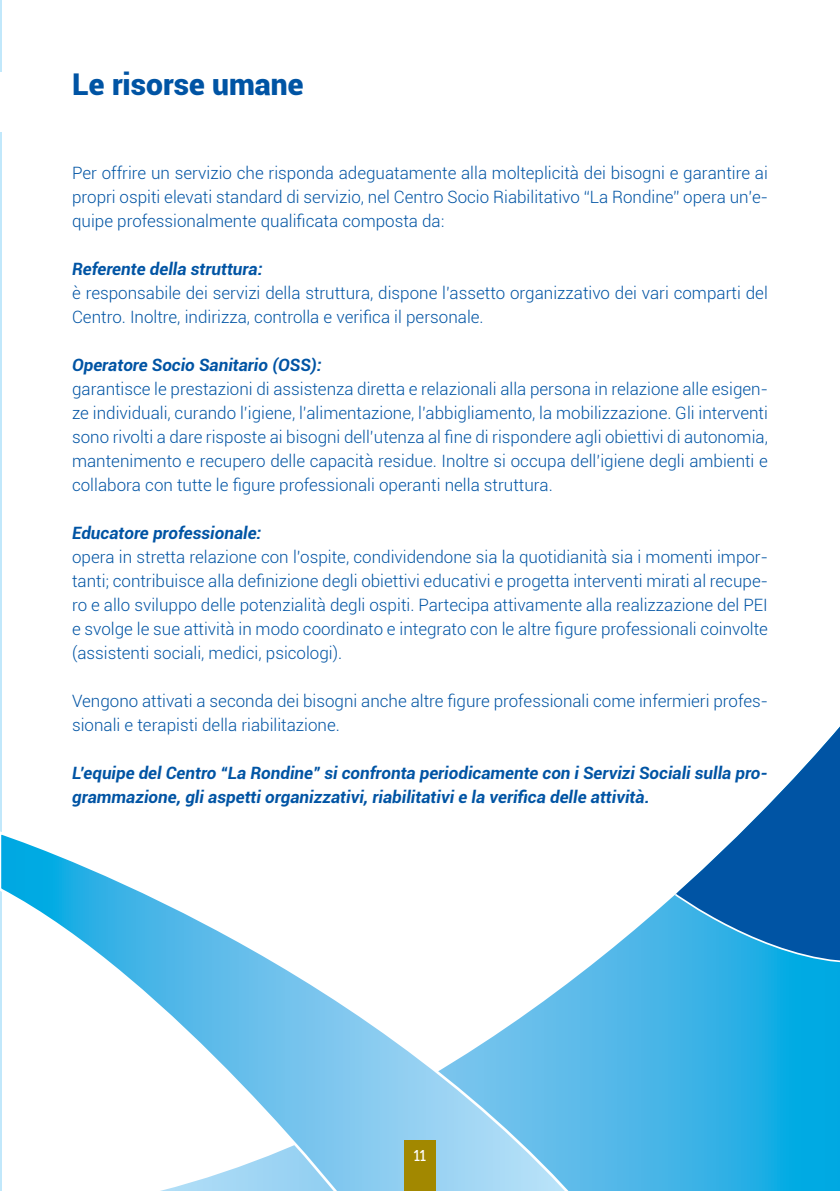
<style>
.page{position:relative;width:840px;height:1191px;background:#fff}
.page>*{position:absolute;margin:0;border:0;box-sizing:border-box;transform-origin:0 0}
.t1{font:900 30px "Roboto";color:#0054a4}
.t2{font:300 17px/24px "Roboto";color:#0054a4;text-align:justify}
.t3{font:italic 700 17px/24px "Roboto";color:#0054a4}
.t4{font:16px "Casper";color:#fff}
</style>
<div class="page">
<hr style="left:0;top:0;width:1px;height:1191px;background:#c1e8fb">
<hr style="left:0;top:72px;width:1px;height:59px;background:#fff">
<svg style="left:590px;top:897px;width:249px;height:294px;background:#47b8e8"></svg>
<svg style="left:672px;top:728px;width:167px;height:364px"></svg>
<svg style="left:0;top:830px;width:590px;height:361px"></svg>
<div style="left:404px;top:1140px;width:31px;height:51px;background:#a28800"></div>
<h1 class="t1" style="left:72px;top:63px;width:233px">Le risorse umane</h1>
<p class="t2" style="left:72px;top:160px;width:697px">Per offrire un servizio che risponda adeguatamente alla molteplicità dei bisogni e garantire ai propri ospiti elevati standard di servizio, nel Centro Socio Riabilitativo “La Rondine” opera un’e&shy;quipe professionalmente qualificata composta da:</p>
<p class="t3" style="left:72px;top:256px;width:192px">Referente della struttura:</p>
<p class="t2" style="left:72px;top:280px;width:697px">è responsabile dei servizi della struttura, dispone l’assetto organizzativo dei vari comparti del<br>Centro. Inoltre, indirizza, controlla e verifica il personale.</p>
<p class="t3" style="left:72px;top:352px;width:251px">Operatore Socio Sanitario (OSS):</p>
<p class="t2" style="left:72px;top:376px;width:697px">garantisce le prestazioni di assistenza diretta e relazionali alla persona in relazione alle esigen&shy;ze individuali, curando l’igiene, l’alimentazione, l’abbigliamento, la mobilizzazione. Gli interventi sono rivolti a dare risposte ai bisogni dell’utenza al fine di rispondere agli obiettivi di autonomia, mantenimento e recupero delle capacità residue. Inoltre si occupa dell’igiene degli ambienti e collabora con tutte le figure professionali operanti nella struttura.</p>
<p class="t3" style="left:72px;top:520px;width:191px">Educatore professionale:</p>
<p class="t2" style="left:72px;top:544px;width:697px">opera in stretta relazione con l’ospite, condividendone sia la quotidianità sia i momenti impor&shy;tanti; contribuisce alla definizione degli obiettivi educativi e progetta interventi mirati al recupe&shy;ro e allo sviluppo delle potenzialità degli ospiti. Partecipa attivamente alla realizzazione del PEI e svolge le sue attività in modo coordinato e integrato con le altre figure professionali coinvolte (assistenti sociali, medici, psicologi).</p>
<p class="t2" style="left:72px;top:688px;width:697px">Vengono attivati a seconda dei bisogni anche altre figure professionali come infermieri profes&shy;sionali e terapisti della riabilitazione.</p>
<p class="t3" style="left:72px;top:760px;width:697px">L’equipe del Centro “La Rondine” si confronta periodicamente con i Servizi Sociali sulla pro&shy;grammazione, gli aspetti organizzativi, riabilitativi e la verifica delle attività.</p>
<p class="t4" style="left:413px;top:1146px;width:14px">11</p>
</div>
